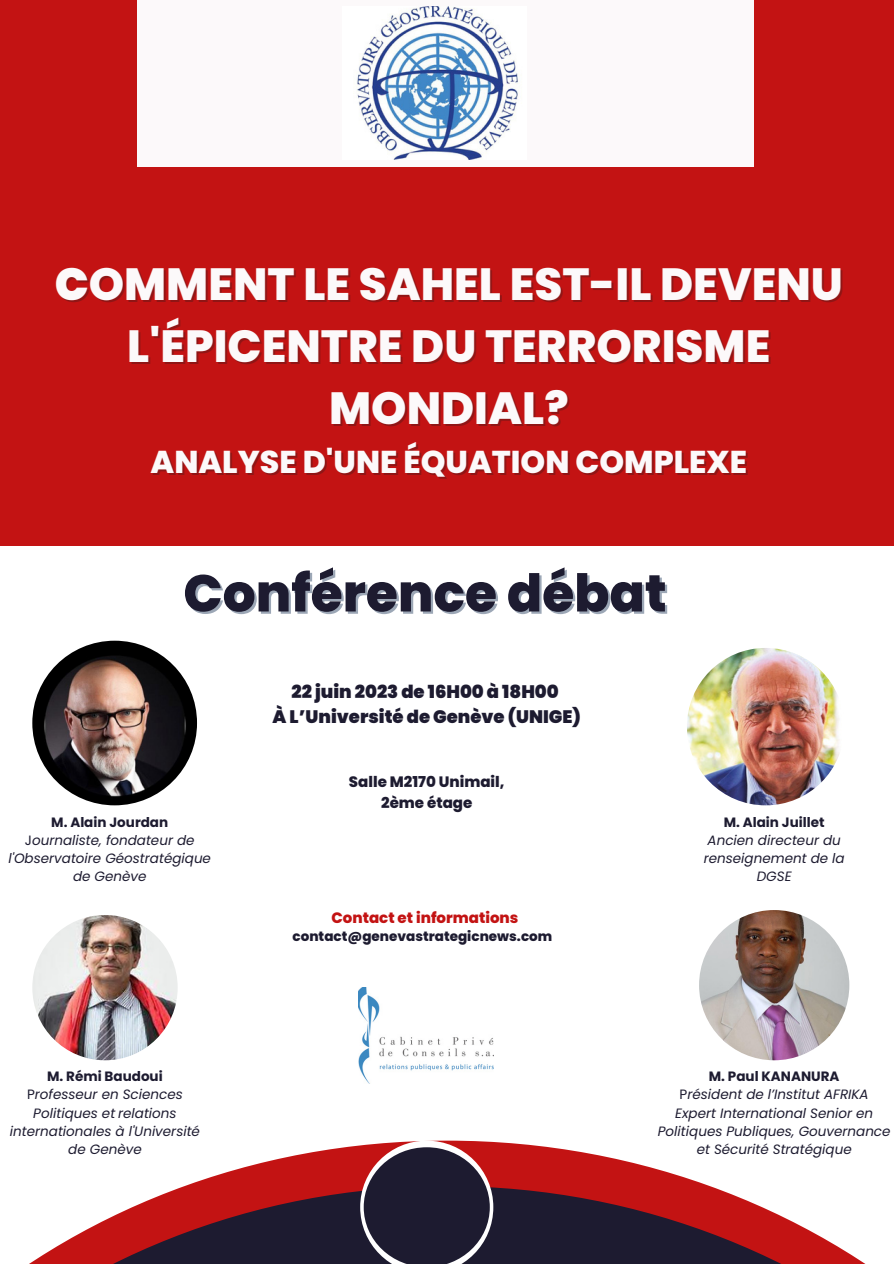
<style>
.page{position:relative;width:894px;height:1264px;background:#fff}
.page>*{position:absolute;margin:0;border:0;box-sizing:border-box;transform-origin:0 0}
.t1{font:800 51.9px "Poppins";color:#1d1b30}
.t2{font:800 45px/61.9px "Poppins";color:#fcf9fa;text-align:center}
.t3{font:800 31.5px "Poppins";color:#fcf9fa}
.t4{font:900 18px "Poppins";color:#1d1b30}
.t5{font:800 15px "Poppins";color:#1d1b30}
.t6{font:800 15px "Poppins";color:#c31313}
.t7{font:italic 13.5px/18px "Poppins";color:#1d1b30;text-align:center}
.t8{font:700 13.5px "Poppins";color:#1d1b30}
.t9{font:800 13.5px "Poppins";color:#1d1b30}
.s1{font-weight:900;color:rgb(68 26 26/.4)}
.s2{font-style:normal}
</style>
<div class="page">
<div style="left:0;top:0;width:893px;height:545px;background:#c31313"></div>
<div style="left:137px;top:0;width:616px;height:167px;background:#fcf9fa"></div>
<svg style="left:185px;top:1142px;width:525px;height:44px;fill:#c31313"></svg>
<svg style="left:30px;top:1186px;width:834px;height:77px"></svg>
<svg style="left:360px;top:1140px;width:133px;height:123px;background:#483444"></svg>
<img style="left:698px;top:910px;width:151px;height:150px;border-radius:50%">
<img style="left:32px;top:915px;width:146px;height:145px;border-radius:50%">
<img style="left:32px;top:640px;width:165px;height:165px;border-radius:50%">
<img style="left:686px;top:648px;width:158px;height:157px;border-radius:50%">
<img style="left:357px;top:6px;width:161px;height:153px">
<img style="left:358px;top:987px;width:135px;height:96px">
<p class="t2" style="left:57px;top:253px;width:787px"><span class="s1">C</span>OMMENT LE SAHEL EST-IL DEVENU<br>L'ÉPICENTRE DU TERRORISME<br>MONDIAL?</p>
<p class="t3" style="left:150px;top:439px;width:598px">ANALYSE D'UNE ÉQUATION COMPLEXE</p>
<p class="t1" style="left:183px;top:557px;width:484px">Conférence débat</p>
<p class="t4" style="left:291px;top:679px;width:268px">22 juin 2023 de 16H00 à 18H00</p>
<p class="t4" style="left:272px;top:704px;width:310px">À L’Université de Genève (UNIGE)</p>
<p class="t8" style="left:51px;top:812px;width:118px">M. Alain Jourdan</p>
<p class="t7" style="left:9px;top:830px;width:204px"><span class="s2">J</span>ournaliste, fondateur de l'Observatoire Géostratégique de Genève</p>
<p class="t8" style="left:47px;top:1067px;width:117px">M. Rémi Baudoui</p>
<p class="t7" style="left:10px;top:1085px;width:191px"><span class="s2">P</span>rofesseur en Sciences<br>Politiques et relations internationales à l'Université de Genève</p>
<p class="t5" style="left:349px;top:771px;width:157px">Salle M2170 Unimail,</p>
<p class="t5" style="left:381px;top:792px;width:93px">2ème étage</p>
<p class="t6" style="left:331px;top:907px;width:188px">Contact et informations</p>
<p class="t9" style="left:292px;top:927px;width:261px">contact@genevastrategicnews.com</p>
<p class="t8" style="left:723px;top:812px;width:102px">M. Alain Juillet</p>
<p class="t7" style="left:703px;top:830px;width:142px">Ancien directeur du renseignement de la<br>DGSE</p>
<p class="t8" style="left:708px;top:1067px;width:132px">M. Paul KANANURA</p>
<p class="t7" style="left:679px;top:1085px;width:190px"><span class="s2">P</span>résident de l’Institut AFRIKA</p>
<p class="t7" style="left:657px;top:1103px;width:234px">Expert International Senior en<br>Politiques Publiques, Gouvernance et Sécurité Stratégique</p>
</div>
